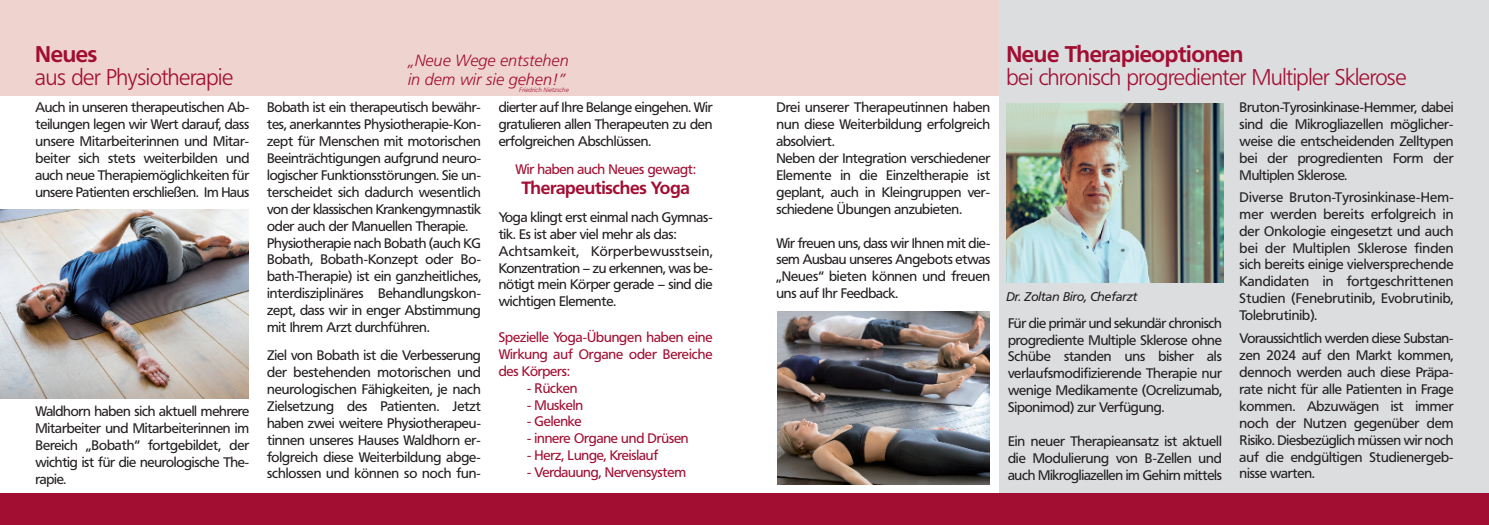
<style>
.page{position:relative;width:1489px;height:525px;background:#fff}
.page>*{position:absolute;margin:0;border:0;box-sizing:border-box;transform-origin:0 0}
.t1{font:300 22.5px "Frutiger BQ";letter-spacing:-.015em;color:#a20e32}
.t2{font:700 22.5px "Frutiger BQ";letter-spacing:-.015em;color:#a20e32}
.t3{font:700 17.5px "Frutiger BQ";letter-spacing:-.015em;color:#a20e32}
.t4{font:italic 300 16.25px/18.1px "Frutiger";color:#a20e32}
.t5{font:13.75px/16.9px "Frutiger BQ";letter-spacing:-.015em;color:#231f20;text-align:justify}
.t6{font:13.75px/16.9px "Frutiger BQ";letter-spacing:-.015em;color:#a20e32;text-align:justify}
.t7{font:italic 12.5px "Frutiger BQ";color:#231f20}
.t8{font:italic 300 6.25px "Frutiger";color:#a20e32}
</style>
<div class="page">
<div style="left:998px;top:0;width:490px;height:493px;background:#dcdddf"></div>
<div style="left:0;top:0;width:999px;height:96px;background:#eed3ce"></div>
<div style="left:0;top:493px;width:1488px;height:31px;background:#a20e32"></div>
<img style="left:0;top:209px;width:248px;height:189px">
<img style="left:777px;top:311px;width:212px;height:173px">
<img style="left:1006px;top:103px;width:217px;height:179px">
<h1 class="t2" style="left:35px;top:42px;width:63px">Neues</h1>
<h1 class="t1" style="left:35px;top:65px;width:200px">aus der Physiotherapie</h1>
<p class="t5" style="left:35px;top:99px;width:215px">Auch in unseren therapeutischen Ab&shy;teilungen legen wir Wert darauf, dass unsere Mitarbeiterinnen und Mitar&shy;beiter sich stets weiterbilden und auch neue Therapiemöglichkeiten für unsere Patienten erschließen. Im Haus</p>
<p class="t5" style="left:35px;top:403px;width:215px">Waldhorn haben sich aktuell mehrere Mitarbeiter und Mitarbeiterinnen im Bereich „Bobath“ fortgebildet, der wichtig ist für die neurologische The&shy;rapie.</p>
<p class="t4" style="left:407px;top:53px;width:162px">„Neue Wege entstehen in dem wir sie gehen!”</p>
<p class="t8" style="left:519px;top:87px;width:51px">Friedrich Nietzsche</p>
<p class="t5" style="left:267px;top:99px;width:215px;text-align:left">Bobath ist ein therapeutisch bewähr&shy;tes, anerkanntes Physiotherapie-Kon&shy;zept für Menschen mit motorischen Beeinträchtigungen aufgrund neuro&shy;logischer Funktionsstörungen. Sie un&shy;terscheidet sich dadurch wesentlich von der klassischen Krankengymnastik oder auch der Manuellen Therapie.<br>Physiotherapie nach Bobath (auch KG Bobath, Bobath-Konzept oder Bo&shy;bath-Therapie) ist ein ganzheitliches, interdisziplinäres Behandlungskon&shy;zept, dass wir in enger Abstimmung mit Ihrem Arzt durchführen.</p>
<p class="t5" style="left:267px;top:347px;width:215px">Ziel von Bobath ist die Verbesserung der bestehenden motorischen und neurologischen Fähigkeiten, je nach Zielsetzung des Patienten. Jetzt haben zwei weitere Physiotherapeu&shy;tinnen unseres Hauses Waldhorn er&shy;folgreich diese Weiterbildung abge&shy;schlossen und können so noch fun-</p>
<p class="t5" style="left:498px;top:99px;width:215px">dierter auf Ihre Belange eingehen. Wir gratulieren allen Therapeuten zu den erfolgreichen Abschlüssen.</p>
<p class="t6" style="left:515px;top:160px;width:182px">Wir haben auch Neues gewagt:</p>
<p class="t3" style="left:521px;top:178px;width:170px">Therapeutisches Yoga</p>
<p class="t5" style="left:498px;top:208px;width:215px;text-align:left">Yoga klingt erst einmal nach Gymnas&shy;tik. Es ist aber viel mehr als das:<br>Achtsamkeit, Körperbewusstsein, Konzentration – zu erkennen, was be&shy;nötigt mein Körper gerade – sind die wichtigen Elemente.</p>
<p class="t6" style="left:498px;top:328px;width:215px">Spezielle Yoga-Übungen haben eine Wirkung auf Organe oder Bereiche des Körpers:</p>
<p class="t6" style="left:527px;top:379px;width:52px">- Rücken</p>
<p class="t6" style="left:527px;top:396px;width:58px">- Muskeln</p>
<p class="t6" style="left:527px;top:413px;width:56px">- Gelenke</p>
<p class="t6" style="left:527px;top:430px;width:163px">- innere Organe und Drüsen</p>
<p class="t6" style="left:527px;top:447px;width:133px">- Herz, Lunge, Kreislauf</p>
<p class="t6" style="left:527px;top:463px;width:160px">- Verdauung, Nervensystem</p>
<p class="t5" style="left:776px;top:99px;width:215px;text-align:left">Drei unserer Therapeutinnen haben nun diese Weiterbildung erfolgreich absolviert.<br>Neben der Integration verschiedener<br>Elemente in die Einzeltherapie ist geplant, auch in Kleingruppen ver&shy;schiedene Übungen anzubieten.</p>
<p class="t5" style="left:776px;top:234px;width:215px">Wir freuen uns, dass wir Ihnen mit die&shy;sem Ausbau unseres Angebots etwas „Neues“ bieten können und freuen uns auf Ihr Feedback.</p>
<h1 class="t2" style="left:1006px;top:42px;width:238px">Neue Therapieoptionen</h1>
<h1 class="t1" style="left:1006px;top:65px;width:402px">bei chronisch progredienter Multipler Sklerose</h1>
<p class="t7" style="left:1006px;top:289px;width:133px">Dr. Zoltan Biro, Chefarzt</p>
<p class="t5" style="left:1007px;top:314px;width:215px">Für die primär und sekundär chronisch progrediente Multiple Sklerose ohne Schübe standen uns bisher als verlaufsmodifizierende Therapie nur wenige Medikamente (Ocrelizumab, Siponimod) zur Verfügung.</p>
<p class="t5" style="left:1007px;top:432px;width:215px">Ein neuer Therapieansatz ist aktuell die Modulierung von B-Zellen und auch Mikrogliazellen im Gehirn mittels</p>
<p class="t5" style="left:1239px;top:99px;width:215px">Bruton-Tyrosinkinase-Hemmer, dabei sind die Mikrogliazellen möglicher&shy;weise die entscheidenden Zelltypen bei der progredienten Form der Multiplen Sklerose.</p>
<p class="t5" style="left:1239px;top:188px;width:216px">Diverse Bruton-Tyrosinkinase-Hem&shy;mer werden bereits erfolgreich in der Onkologie eingesetzt und auch bei der Multiplen Sklerose finden sich bereits einige vielversprechende Kandidaten in fortgeschrittenen Studien (Fenebrutinib, Evobrutinib, Tolebrutinib).</p>
<p class="t5" style="left:1239px;top:330px;width:215px">Voraussichtlich werden diese Substan&shy;zen 2024 auf den Markt kommen, dennoch werden auch diese Präpa&shy;rate nicht für alle Patienten in Frage kommen. Abzuwägen ist immer noch der Nutzen gegenüber dem Risiko. Diesbezüglich müssen wir noch auf die endgültigen Studienergeb&shy;nisse warten.</p>
</div>
